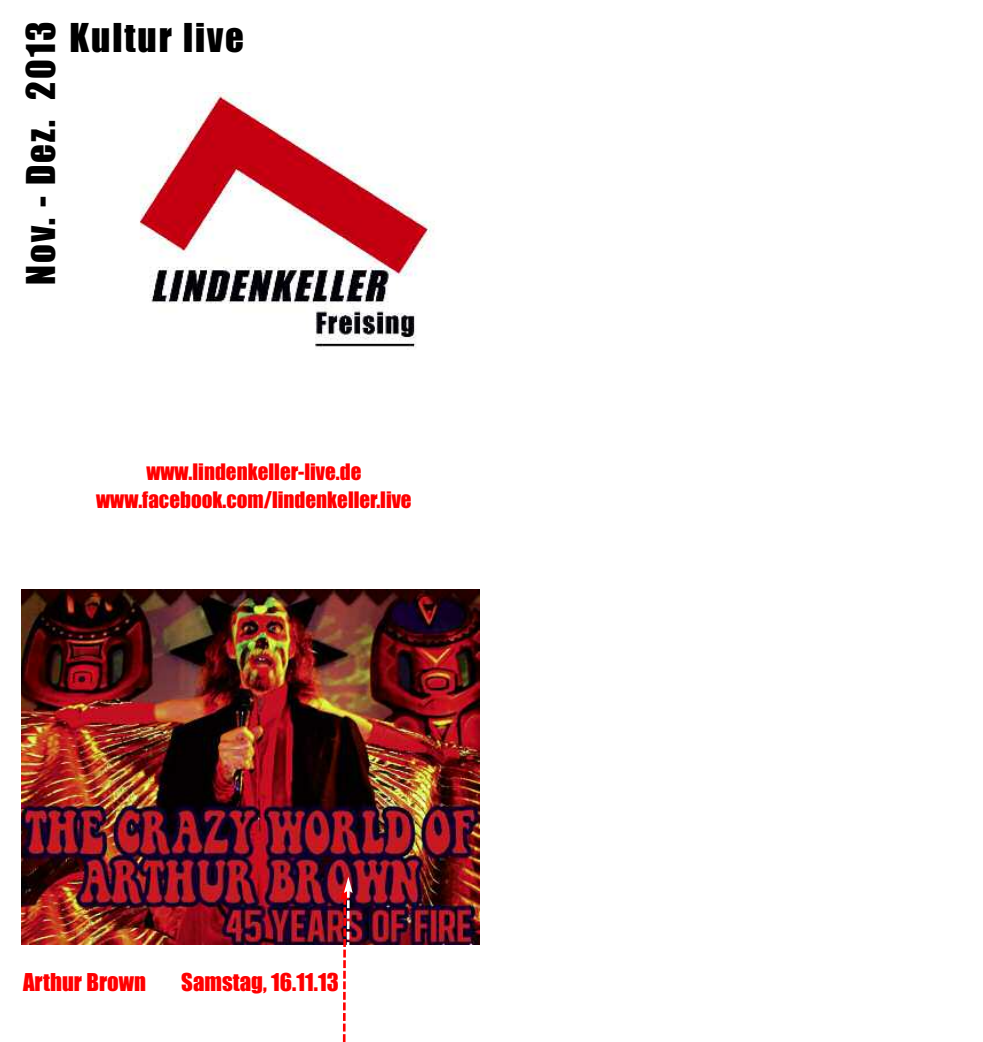
<style>
.page{position:relative;width:983px;height:1042px;background:#fff}
.page>*{position:absolute;margin:0;border:0;box-sizing:border-box;transform-origin:0 0}
.t1{font:36.75px "Impact";letter-spacing:.055em;color:#000}
.t2{font:22.75px "Impact";color:#ff0001}
.t3{font:21px/28px "Impact";color:#ff0001;text-align:center}
</style>
<div class="page">
<img style="left:21px;top:589px;width:458px;height:355px">
<img style="left:140px;top:92px;width:295px;height:258px">
<svg style="left:340px;top:876px;width:12px;height:166px"></svg>
<h1 class="t1" style="left:21px;top:285px;width:264px;rotate:-90deg">Nov. - Dez. 2013</h1>
<h1 class="t1" style="left:69px;top:18px;width:176px">Kultur live</h1>
<p class="t3" style="left:96px;top:459px;width:317px">www.lindenkeller-live.de www.facebook.com/lindenkeller.live</p>
<p class="t2" style="left:23px;top:970px;width:124px">Arthur Brown</p>
<p class="t2" style="left:181px;top:970px;width:159px">Samstag, 16.11.13</p>
</div>
